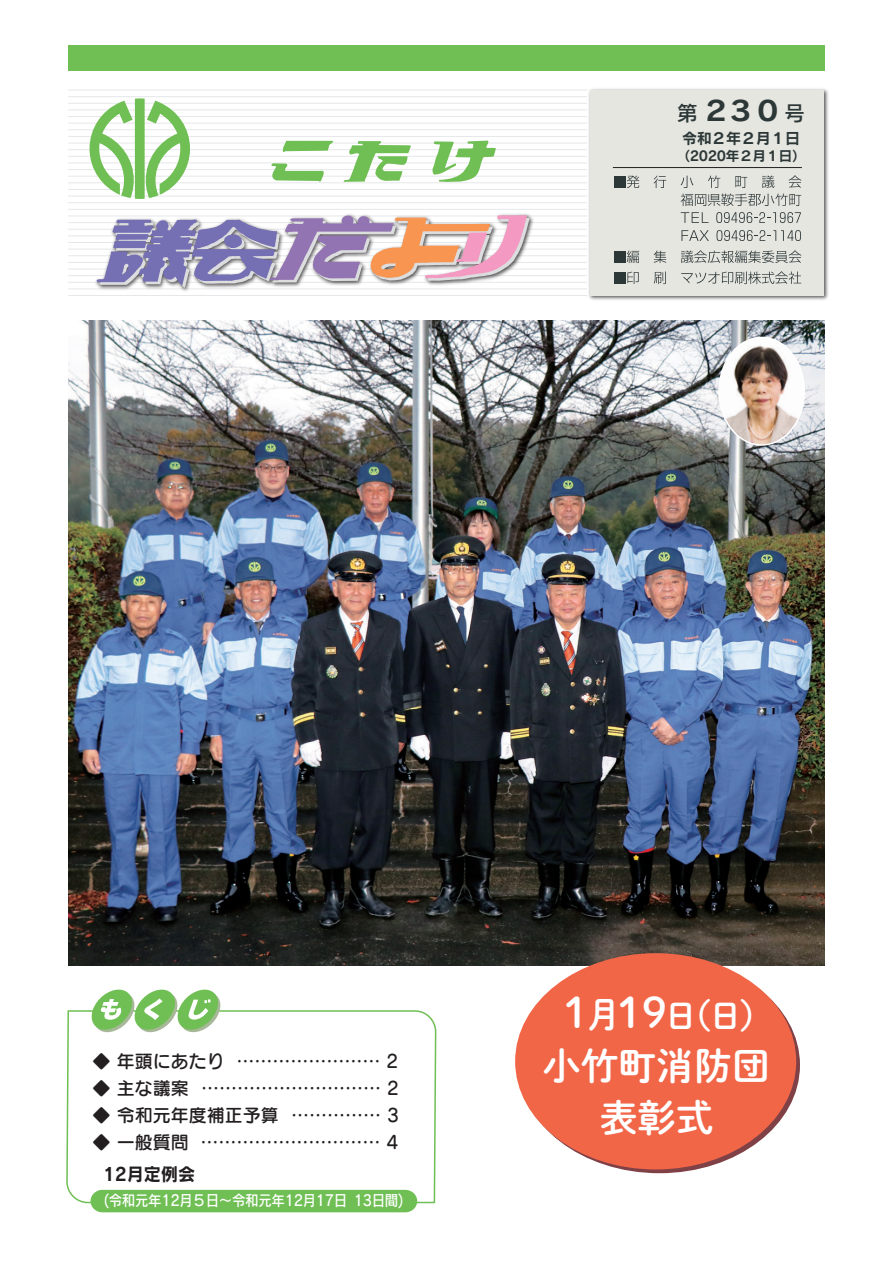
<style>
.page{position:relative;width:893px;height:1263px;background:#fff}
.page>*{position:absolute;margin:0;border:0;box-sizing:border-box;transform-origin:0 0}
.t1{font:41.7px "P Shuei M Go Std N B";color:#fff}
.t2{font:37.8px/51.4px "P Shuei M Go Std N B";color:#fff;text-align:center}
.t3{font:35.85px "P Shuei M Go Std N B";color:#fff;scale:.93 1}
.t4{font:33.3px "P Shuei M Go Std N B";color:#fff}
.t5{font:27px "Rodin Pro B";color:#2c3737;scale:1.15 1}
.t6{font:21px "Rodin Pro DB";color:#2c3737}
.t7{font:18px/27px "Seurat Pro DB";color:#231f20}
.t8{font:18px "Rodin Pro B";color:#231f20;scale:.95 1}
.t9{font:15px "Rodin Pro DB";letter-spacing:-.025em;color:#fff;scale:.9 1}
.t10{font:15px "Rodin Pro B";letter-spacing:-.025em;color:#2c3737}
.t11{font:13.5px "Rodin Pro B";letter-spacing:-.025em;color:#2c3737}
.s1{font-size:41.7px}
</style>
<div class="page">
<hr style="left:68px;top:202px;width:519px;height:1px;background:#e6e7e9">
<hr style="left:68px;top:209px;width:519px;height:1px;background:#e6e7e9">
<hr style="left:68px;top:216px;width:519px;height:1px;background:#e6e7e9">
<hr style="left:68px;top:222px;width:519px;height:1px;background:#e6e7e9">
<hr style="left:68px;top:229px;width:519px;height:1px;background:#e6e7e9">
<hr style="left:68px;top:235px;width:519px;height:1px;background:#e6e7e9">
<hr style="left:68px;top:242px;width:519px;height:1px;background:#e6e7e9">
<hr style="left:68px;top:249px;width:519px;height:1px;background:#e6e7e9">
<hr style="left:68px;top:255px;width:519px;height:1px;background:#e6e7e9">
<hr style="left:68px;top:262px;width:519px;height:1px;background:#e6e7e9">
<hr style="left:68px;top:269px;width:519px;height:1px;background:#e6e7e9">
<hr style="left:68px;top:275px;width:519px;height:1px;background:#e6e7e9">
<hr style="left:68px;top:282px;width:519px;height:1px;background:#e6e7e9">
<hr style="left:68px;top:288px;width:519px;height:1px;background:#e6e7e9">
<hr style="left:68px;top:295px;width:519px;height:1px;background:#e6e7e9">
<hr style="left:68px;top:103px;width:519px;height:1px;background:#e6e7e9">
<hr style="left:68px;top:110px;width:519px;height:1px;background:#e6e7e9">
<hr style="left:68px;top:116px;width:519px;height:1px;background:#e6e7e9">
<hr style="left:68px;top:123px;width:519px;height:1px;background:#e6e7e9">
<hr style="left:68px;top:90px;width:519px;height:1px;background:#e6e7e9">
<hr style="left:68px;top:96px;width:519px;height:1px;background:#e6e7e9">
<hr style="left:68px;top:129px;width:519px;height:1px;background:#e6e7e9">
<hr style="left:68px;top:136px;width:519px;height:1px;background:#e6e7e9">
<hr style="left:68px;top:143px;width:519px;height:1px;background:#e6e7e9">
<hr style="left:68px;top:149px;width:519px;height:1px;background:#e6e7e9">
<hr style="left:68px;top:156px;width:519px;height:1px;background:#e6e7e9">
<hr style="left:68px;top:163px;width:519px;height:1px;background:#e6e7e9">
<hr style="left:68px;top:169px;width:519px;height:1px;background:#e6e7e9">
<hr style="left:68px;top:176px;width:519px;height:1px;background:#e6e7e9">
<hr style="left:68px;top:182px;width:519px;height:1px;background:#e6e7e9">
<hr style="left:68px;top:189px;width:519px;height:1px;background:#e6e7e9">
<hr style="left:68px;top:196px;width:519px;height:1px;background:#e6e7e9">
<img style="left:586px;top:88px;width:243px;height:212px">
<div style="left:590px;top:90px;width:234px;height:206px;background:#e6e6e1"></div>
<div style="left:614px;top:176px;width:11px;height:12px;background:#2c3737"></div>
<svg style="left:627px;top:176px;width:12px;height:12px"></svg>
<svg style="left:654px;top:176px;width:12px;height:12px"></svg>
<svg style="left:681px;top:175px;width:120px;height:31px"></svg>
<svg style="left:681px;top:212px;width:28px;height:11px"></svg>
<svg style="left:716px;top:212px;width:85px;height:11px"></svg>
<svg style="left:681px;top:230px;width:28px;height:11px"></svg>
<svg style="left:716px;top:230px;width:85px;height:11px"></svg>
<div style="left:614px;top:251px;width:11px;height:12px;background:#2c3737"></div>
<svg style="left:627px;top:250px;width:12px;height:13px"></svg>
<svg style="left:654px;top:251px;width:12px;height:12px"></svg>
<svg style="left:681px;top:250px;width:120px;height:13px"></svg>
<div style="left:614px;top:272px;width:11px;height:12px;background:#2c3737"></div>
<svg style="left:627px;top:272px;width:12px;height:12px"></svg>
<svg style="left:654px;top:272px;width:12px;height:12px"></svg>
<svg style="left:681px;top:271px;width:120px;height:13px"></svg>
<div style="left:68px;top:45px;width:756px;height:25px;background:#6fbf54"></div>
<svg style="left:432px;top:141px;width:64px;height:41px"></svg>
<svg style="left:343px;top:141px;width:68px;height:41px"></svg>
<svg style="left:282px;top:141px;width:51px;height:11px"></svg>
<svg style="left:271px;top:163px;width:54px;height:19px"></svg>
<img style="left:92px;top:213px;width:444px;height:78px">
<svg style="left:96px;top:215px;width:434px;height:73px"></svg>
<hr style="left:613px;top:167px;width:189px;height:1px;background:#231f20">
<svg style="left:90px;top:98px;width:100px;height:101px"></svg>
<svg style="left:66px;top:965px;width:371px;height:239px"></svg>
<div style="left:91px;top:1190px;width:326px;height:22px;background:#6fbf54"></div>
<svg style="left:89px;top:989px;width:134px;height:43px"></svg>
<img style="left:68px;top:320px;width:757px;height:645px">
<svg style="left:519px;top:957px;width:281px;height:216px"></svg>
<div style="left:515px;top:953px;width:281px;height:216px;background:#f26648;border-radius:50%"></div>
<img style="left:719px;top:337px;width:85px;height:108px">
<div style="left:718px;top:337px;width:87px;height:109px;border:2px solid #fff;border-radius:50%"></div>
<h3 class="t5" style="left:705px;top:93px;width:65px">230</h3>
<p class="t6" style="left:677px;top:99px;width:22px">第</p>
<p class="t10" style="left:682px;top:128px;width:119px">令和２年２月１日</p>
<p class="t11" style="left:677px;top:146px;width:130px">（2020年２月１日(</p>
<p class="t6" style="left:784px;top:99px;width:22px">号</p>
<p class="t7" style="left:201px;top:1047px;width:199px;text-indent:-109px">◆ 年頭にあたり.............................. 2</p>
<p class="t7" style="left:237px;top:1047px;width:163px">........................ 2</p>
<p class="t7" style="left:93px;top:1074px;width:98px">◆ 主な議案</p>
<p class="t7" style="left:201px;top:1101px;width:199px;text-indent:-108px">◆ 令和元年度補正予算.............................. 4</p>
<p class="t7" style="left:291px;top:1101px;width:109px">............... 3</p>
<p class="t7" style="left:93px;top:1128px;width:98px">◆ 一般質問</p>
<p class="t8" style="left:103px;top:1162px;width:98px">12月定例会</p>
<p class="t9" style="left:104px;top:1190px;width:334px">(令和元年12月５日～令和元年12月17日 13日間(</p>
<h1 class="t1" style="left:618px;top:981px;width:51px">19</h1>
<h3 class="t3" style="left:564px;top:988px;width:63px">月<span class="s1">1</span></h3>
<h2 class="t2" style="left:543px;top:1039px;width:228px">小竹町消防団表彰式</h2>
<h3 class="t4" style="left:664px;top:990px;width:110px">（日日(</h3>
</div>
